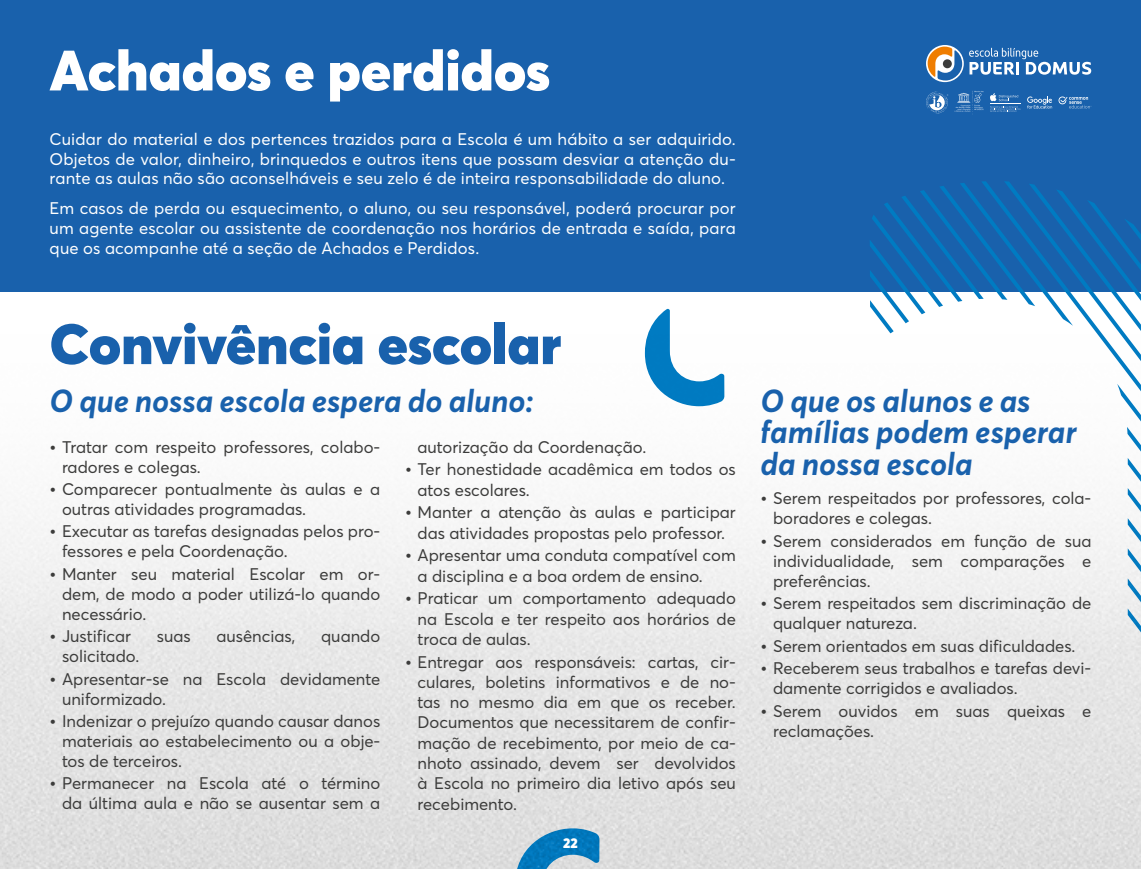
<style>
.page{position:relative;width:1141px;height:869px;background:#fff}
.page>*{position:absolute;margin:0;border:0;box-sizing:border-box;transform-origin:0 0}
.t1{font:900 56px "Averta PE";letter-spacing:-.005em;color:#1961ac}
.t2{font:900 56px "Averta PE";color:#fff}
.t3{font:italic 700 31.5px/31.5px "Averta PE";letter-spacing:-.005em;color:#1961ac}
.t4{font:16.62px/19.9px "Averta PE";color:#3c3c3b}
.t5{font:16.62px/19.9px "Averta PE";letter-spacing:.01em;color:#fff;text-align:justify}
.t6{font:900 14px "Averta PE";color:#fff}
.s1{font-weight:800}
</style>
<div class="page">
<div style="left:0;top:0;width:1141px;height:291px;background:#1961ac"></div>
<img style="left:0;top:194px;width:1141px;height:674px">
<svg style="left:926px;top:45px;width:38px;height:37px"></svg>
<svg style="left:969px;top:48px;width:122px;height:27px"></svg>
<svg style="left:928px;top:47px;width:34px;height:33px"></svg>
<svg style="left:955px;top:91px;width:29px;height:23px"></svg>
<svg style="left:990px;top:93px;width:31px;height:19px"></svg>
<svg style="left:1027px;top:96px;width:25px;height:12px"></svg>
<svg style="left:926px;top:92px;width:22px;height:21px"></svg>
<svg style="left:1058px;top:96px;width:33px;height:12px"></svg>
<h1 class="t2" style="left:50px;top:31px;width:502px">Achados e perdidos</h1>
<p class="t5" style="left:50px;top:128px;width:688px">Cuidar do material e dos pertences trazidos para a Escola é um hábito a ser adquirido.<br>Objetos de valor, dinheiro, brinquedos e outros itens que possam desviar a atenção du&shy;rante as aulas não são aconselháveis e seu zelo é de inteira responsabilidade do aluno.</p>
<p class="t5" style="left:50px;top:198px;width:688px">Em casos de perda ou esquecimento, o aluno, ou seu responsável, poderá procurar por um agente escolar ou assistente de coordenação nos horários de entrada e saída, para que os acompanhe até a seção de Achados e Perdidos.</p>
<h1 class="t1" style="left:50px;top:304px;width:513px">Convivência escolar</h1>
<h2 class="t3" style="left:50px;top:385px;width:486px">O que nossa escola espera do aluno:</h2>
<p class="t4" style="left:62px;top:436px;width:320px;text-indent:-12px"><span class="s1">•</span> Tratar com respeito professores, colabo&shy;radores e colegas.</p>
<p class="t4" style="left:62px;top:478px;width:320px;text-indent:-12px"><span class="s1">•</span> Comparecer pontualmente às aulas e a outras atividades programadas.</p>
<p class="t4" style="left:62px;top:520px;width:320px;text-indent:-12px"><span class="s1">•</span> Executar as tarefas designadas pelos pro&shy;fessores e pela Coordenação.</p>
<p class="t4" style="left:62px;top:563px;width:320px;text-align:justify;text-indent:-12px"><span class="s1">•</span> Manter seu material Escolar em or&shy;dem, de modo a poder utilizá-lo quando necessário.</p>
<p class="t4" style="left:50px;top:625px;width:83px"><span class="s1">•</span> Justificar</p>
<p class="t4" style="left:157px;top:625px;width:35px">suas</p>
<p class="t4" style="left:216px;top:625px;width:80px">ausências,</p>
<p class="t4" style="left:321px;top:625px;width:61px">quando</p>
<p class="t4" style="left:62px;top:645px;width:79px">solicitado.</p>
<p class="t4" style="left:62px;top:667px;width:320px;text-indent:-12px"><span class="s1">•</span> Apresentar-se na Escola devidamente uniformizado.</p>
<p class="t4" style="left:62px;top:710px;width:320px;text-align:justify;text-indent:-12px"><span class="s1">•</span> Indenizar o prejuízo quando causar danos materiais ao estabelecimento ou a obje&shy;tos de terceiros.</p>
<p class="t4" style="left:50px;top:772px;width:332px;text-align:right"><span class="s1">•</span> Permanecer na Escola até o término da última aula e não se ausentar sem a</p>
<p class="t4" style="left:418px;top:436px;width:230px">autorização da Coordenação.</p>
<p class="t4" style="left:418px;top:458px;width:320px;text-indent:-12px"><span class="s1">•</span> Ter honestidade acadêmica em todos os atos escolares.</p>
<p class="t4" style="left:405px;top:501px;width:332px;text-align:center"><span class="s1">•</span> Manter a atenção às aulas e participar das atividades propostas pelo professor.</p>
<p class="t4" style="left:418px;top:544px;width:320px;text-indent:-12px"><span class="s1">•</span> Apresentar uma conduta compatível com a disciplina e a boa ordem de ensino.</p>
<p class="t4" style="left:418px;top:587px;width:320px;text-align:justify;text-indent:-12px"><span class="s1">•</span> Praticar um comportamento adequado na Escola e ter respeito aos horários de troca de aulas.</p>
<p class="t4" style="left:418px;top:650px;width:320px;text-align:justify;text-indent:-12px"><span class="s1">•</span> Entregar aos responsáveis: cartas, cir&shy;culares, boletins informativos e de no&shy;tas no mesmo dia em que os receber.<br>Documentos que necessitarem de confir&shy;mação de recebimento, por meio de ca&shy;nhoto assinado, devem ser devolvidos à Escola no primeiro dia letivo após seu recebimento.</p>
<p class="t6" style="left:563px;top:832px;width:16px">22</p>
<h2 class="t3" style="left:761px;top:385px;width:317px">O que os alunos e as famílias podem esperar da nossa escola</h2>
<p class="t4" style="left:773px;top:487px;width:320px;text-indent:-12px"><span class="s1">•</span> Serem respeitados por professores, cola&shy;boradores e colegas.</p>
<p class="t4" style="left:773px;top:530px;width:320px;text-align:justify;text-indent:-12px"><span class="s1">•</span> Serem considerados em função de sua individualidade, sem comparações e preferências.</p>
<p class="t4" style="left:773px;top:592px;width:320px;text-indent:-12px"><span class="s1">•</span> Serem respeitados sem discriminação de qualquer natureza.</p>
<p class="t4" style="left:761px;top:635px;width:316px"><span class="s1">•</span> Serem orientados em suas dificuldades.</p>
<p class="t4" style="left:773px;top:657px;width:320px;text-indent:-12px"><span class="s1">•</span> Receberem seus trabalhos e tarefas devi&shy;damente corrigidos e avaliados.</p>
<p class="t4" style="left:773px;top:699px;width:320px;text-indent:-12px"><span class="s1">•</span> Serem ouvidos em suas queixas e reclamações.</p>
</div>
